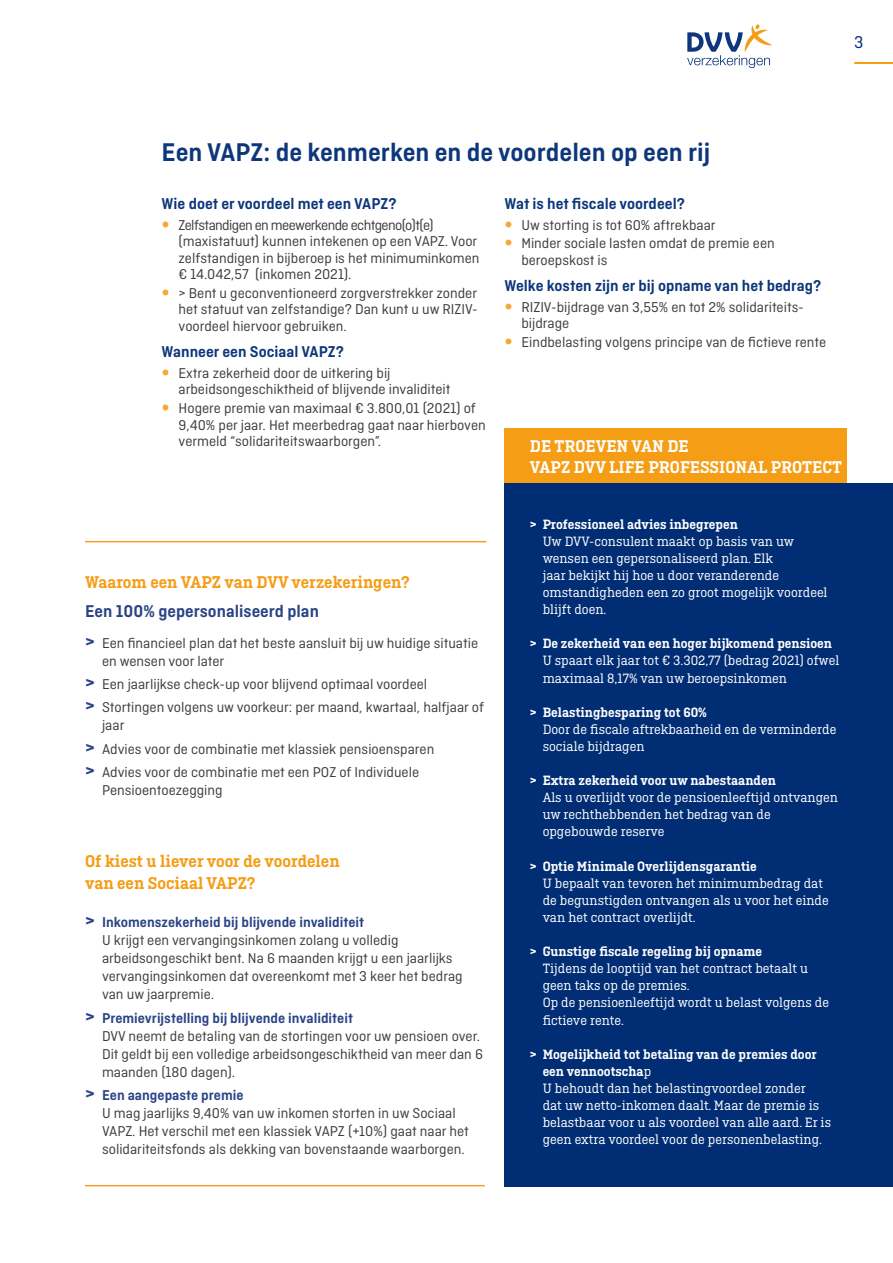
<style>
.page{position:relative;width:893px;height:1263px;background:#fff}
.page>*{position:absolute;margin:0;border:0;box-sizing:border-box;transform-origin:0 0}
.t1{font:600 27px "Ciutadella";color:#0e377b}
.t2{font:600 18px/21.6px "Ciutadella Slab";color:#f59d15}
.t3{font:600 18px/21.6px "Ciutadella Slab";color:#fff}
.t4{font:600 18px "Ciutadella";color:#2a4486}
.t5{font:18px "Ciutadella";color:#002d74}
.t6{font:600 16.5px "Ciutadella";color:#0e377b}
.t7{font:15px/18px "Ciutadella";color:#3c3c3b}
.t8{font:14.25px/17.1px "Ciutadella Slab";color:#fff}
.t9{font:600 14.25px "Ciutadella Slab";color:#fff}
.s1{font-weight:600;font-size:19.5px;color:#2a4486}
.s2{font-weight:600;color:#2a4486}
.s3{font-weight:600}
</style>
<div class="page">
<hr style="left:854px;top:62px;width:39px;height:2px;background:#f59d15">
<svg style="left:687px;top:24px;width:85px;height:44px"></svg>
<hr style="left:85px;top:541px;width:401px;height:1px;background:#f59d2d">
<hr style="left:85px;top:1185px;width:400px;height:1px;background:#f59d2d">
<div style="left:504px;top:428px;width:343px;height:56px;background:#f59d15"></div>
<div style="left:504px;top:483px;width:389px;height:703px;background:#002d74"></div>
<p class="t5" style="left:854px;top:32px;width:11px">3</p>
<h1 class="t1" style="left:162px;top:136px;width:550px">Een VAPZ: de kenmerken en de voordelen op een rij</h1>
<p class="t6" style="left:162px;top:194px;width:237px">Wie doet er voordeel met een VAPZ?</p>
<p class="t7" style="left:179px;top:217px;width:302px;line-height:16.5px">Zelfstandigen en meewerkende echtgeno(o)t(e) (maxistatuut) kunnen intekenen op een VAPZ. Voor zelfstandigen in bijberoep is het minimuminkomen € 14.042,57 (inkomen 2021).</p>
<p class="t7" style="left:179px;top:285px;width:301px;line-height:16.5px;text-align:justify">&gt; Bent u geconventioneerd zorgverstrekker zonder het statuut van zelfstandige? Dan kunt u uw RIZIV&shy;voordeel hiervoor gebruiken.</p>
<p class="t6" style="left:162px;top:342px;width:184px">Wanneer een Sociaal VAPZ?</p>
<p class="t7" style="left:179px;top:365px;width:273px;line-height:16.5px">Extra zekerheid door de uitkering bij arbeidsongeschiktheid of blijvende invaliditeit</p>
<p class="t7" style="left:179px;top:400px;width:309px;line-height:16.5px">Hogere premie van maximaal € 3.800,01 (2021) of<br>9,40% per jaar. Het meerbedrag gaat naar hierboven vermeld “solidariteitswaarborgen”.</p>
<p class="t2" style="left:85px;top:571px;width:326px">Waarom een VAPZ van DVV verzekeringen?</p>
<p class="t4" style="left:85px;top:600px;width:235px">Een 100% gepersonaliseerd plan</p>
<p class="t7" style="left:102px;top:634px;width:378px;text-indent:-17px"><span class="s1">&gt;</span> Een financieel plan dat het beste aansluit bij uw huidige situatie en wensen voor later</p>
<p class="t7" style="left:85px;top:672px;width:400px;line-height:23.4px"><span class="s1">&gt;</span> Een jaarlijkse check-up voor blijvend optimaal voordeel<br><span class="s1">&gt;</span> Stortingen volgens uw voorkeur: per maand, kwartaal, halfjaar of</p>
<p class="t7" style="left:85px;top:714px;width:351px;line-height:23.4px;text-indent:17px">jaar<br><span class="s1">&gt;</span> Advies voor de combinatie met klassiek pensioensparen <span class="s1">&gt;</span> Advies voor de combinatie met een POZ of Individuele</p>
<p class="t7" style="left:102px;top:781px;width:122px">Pensioentoezegging</p>
<p class="t2" style="left:85px;top:851px;width:256px">Of kiest u liever voor de voordelen van een Sociaal VAPZ?</p>
<p class="t7" style="left:102px;top:913px;width:362px;text-indent:-17px"><span class="s1">&gt;</span> <span class="s2">Inkomenszekerheid bij blijvende invaliditeit<br></span>U krijgt een vervangingsinkomen zolang u volledig arbeidsongeschikt bent. Na 6 maanden krijgt u een jaarlijks vervangingsinkomen dat overeenkomt met 3 keer het bedrag van uw jaarpremie.</p>
<p class="t7" style="left:102px;top:1009px;width:382px;text-indent:-17px"><span class="s1">&gt;</span> <span class="s2">Premievrijstelling bij blijvende invaliditeit<br></span>DVV neemt de betaling van de stortingen voor uw pensioen over.<br>Dit geldt bij een volledige arbeidsongeschiktheid van meer dan 6 maanden (180 dagen).</p>
<p class="t7" style="left:102px;top:1086px;width:368px;text-indent:-17px"><span class="s1">&gt;</span> <span class="s2">Een aangepaste premie<br></span>U mag jaarlijks 9,40% van uw inkomen storten in uw Sociaal VAPZ. Het verschil met een klassiek VAPZ (+10%) gaat naar het solidariteitsfonds als dekking van bovenstaande waarborgen.</p>
<p class="t6" style="left:504px;top:194px;width:182px">Wat is het fiscale voordeel?</p>
<p class="t7" style="left:521px;top:215px;width:255px;line-height:18.6px">Uw storting is tot 60% aftrekbaar<br>Minder sociale lasten omdat de premie een</p>
<p class="t7" style="left:521px;top:251px;width:88px">beroepskost is</p>
<p class="t6" style="left:504px;top:276px;width:318px">Welke kosten zijn er bij opname van het bedrag?</p>
<p class="t7" style="left:521px;top:299px;width:282px;line-height:16.5px">RIZIV-bijdrage van 3,55% en tot 2% solidariteits&shy;bijdrage</p>
<p class="t7" style="left:521px;top:333px;width:306px">Eindbelasting volgens principe van de fictieve rente</p>
<p class="t3" style="left:530px;top:435px;width:314px">DE TROEVEN VAN DE<br>VAPZ DVV LIFE PROFESSIONAL PROTECT</p>
<p class="t9" style="left:530px;top:516px;width:209px">&gt; Professioneel advies inbegrepen</p>
<p class="t8" style="left:543px;top:532px;width:286px">Uw DVV-consulent maakt op basis van uw wensen een gepersonaliseerd plan. Elk<br>jaar bekijkt hij hoe u door veranderende omstandigheden een zo groot mogelijk voordeel blijft doen.</p>
<p class="t9" style="left:530px;top:635px;width:304px">&gt; De zekerheid van een hoger bijkomend pensioen</p>
<p class="t8" style="left:543px;top:652px;width:298px">U spaart elk jaar tot € 3.302,77 (bedrag 2021) ofwel maximaal 8,17% van uw beroepsinkomen</p>
<p class="t9" style="left:530px;top:704px;width:178px">&gt; Belastingbesparing tot 60%</p>
<p class="t8" style="left:543px;top:721px;width:295px">Door de fiscale aftrekbaarheid en de verminderde sociale bijdragen</p>
<p class="t9" style="left:530px;top:772px;width:248px">&gt; Extra zekerheid voor uw nabestaanden</p>
<p class="t8" style="left:543px;top:789px;width:297px">Als u overlijdt voor de pensioenleeftijd ontvangen uw rechthebbenden het bedrag van de opgebouwde reserve</p>
<p class="t9" style="left:530px;top:858px;width:228px">&gt; Optie Minimale Overlijdensgarantie</p>
<p class="t8" style="left:543px;top:874px;width:288px">U bepaalt van tevoren het minimumbedrag dat de begunstigden ontvangen als u voor het einde van het contract overlijdt.</p>
<p class="t9" style="left:530px;top:943px;width:234px">&gt; Gunstige fiscale regeling bij opname</p>
<p class="t8" style="left:543px;top:960px;width:288px">Tijdens de looptijd van het contract betaalt u geen taks op de premies.<br>Op de pensioenleeftijd wordt u belast volgens de fictieve rente.</p>
<p class="t8" style="left:543px;top:1045px;width:290px;text-indent:-13px"><span class="s3">&gt; Mogelijkheid tot betaling van de premies door een vennootscha</span>p<br>U behoudt dan het belastingvoordeel zonder<br>dat uw netto-inkomen daalt. Maar de premie is belastbaar voor u als voordeel van alle aard. Er is geen extra voordeel voor de personenbelasting.</p>
</div>
